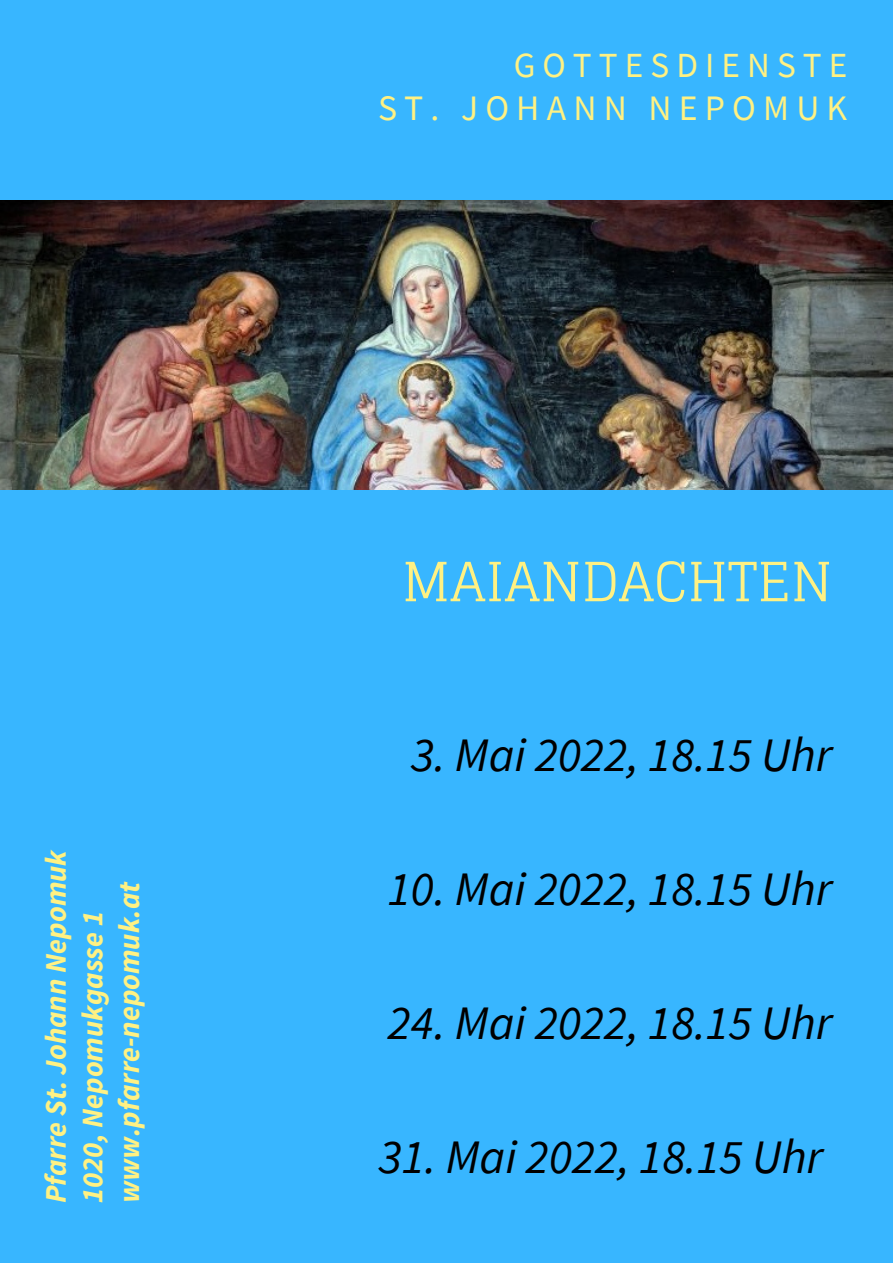
<style>
.page{position:relative;width:893px;height:1263px;background:#38b6ff}
.page>*{position:absolute;margin:0;border:0;box-sizing:border-box;transform-origin:0 0}
.t1{font:54px "Glegoo";color:#fff183}
.t2{font:italic 48px "Source Sans Pro";color:#000}
.t3{font:35.78px "Source Sans Pro";letter-spacing:.2em;color:#fff183}
.t4{font:35.25px "Source Sans Pro";letter-spacing:.2em;color:#fff183}
.t5{font:italic 700 29.78px/36.6px "Source Sans Pro";color:#fff183}
</style>
<div class="page">
<img style="left:0;top:200px;width:893px;height:290px">
<p class="t5" style="left:37px;top:1203px;width:355px;rotate:-90deg">Pfarre St. Johann Nepomuk<br>1020, Nepomukgasse 1 www.pfarre-nepomuk.at</p>
<p class="t4" style="left:514px;top:43px;width:335px">GOTTESDIENSTE</p>
<p class="t3" style="left:378px;top:85px;width:471px">ST. JOHANN NEPOMUK</p>
<p class="t1" style="left:402px;top:551px;width:432px">MAIANDACHTEN</p>
<p class="t2" style="left:411px;top:724px;width:423px">3. Mai 2022, 18.15 Uhr</p>
<p class="t2" style="left:388px;top:858px;width:446px">10. Mai 2022, 18.15 Uhr</p>
<p class="t2" style="left:388px;top:992px;width:446px">24. Mai 2022, 18.15 Uhr</p>
<p class="t2" style="left:379px;top:1126px;width:446px">31. Mai 2022, 18.15 Uhr</p>
</div>
